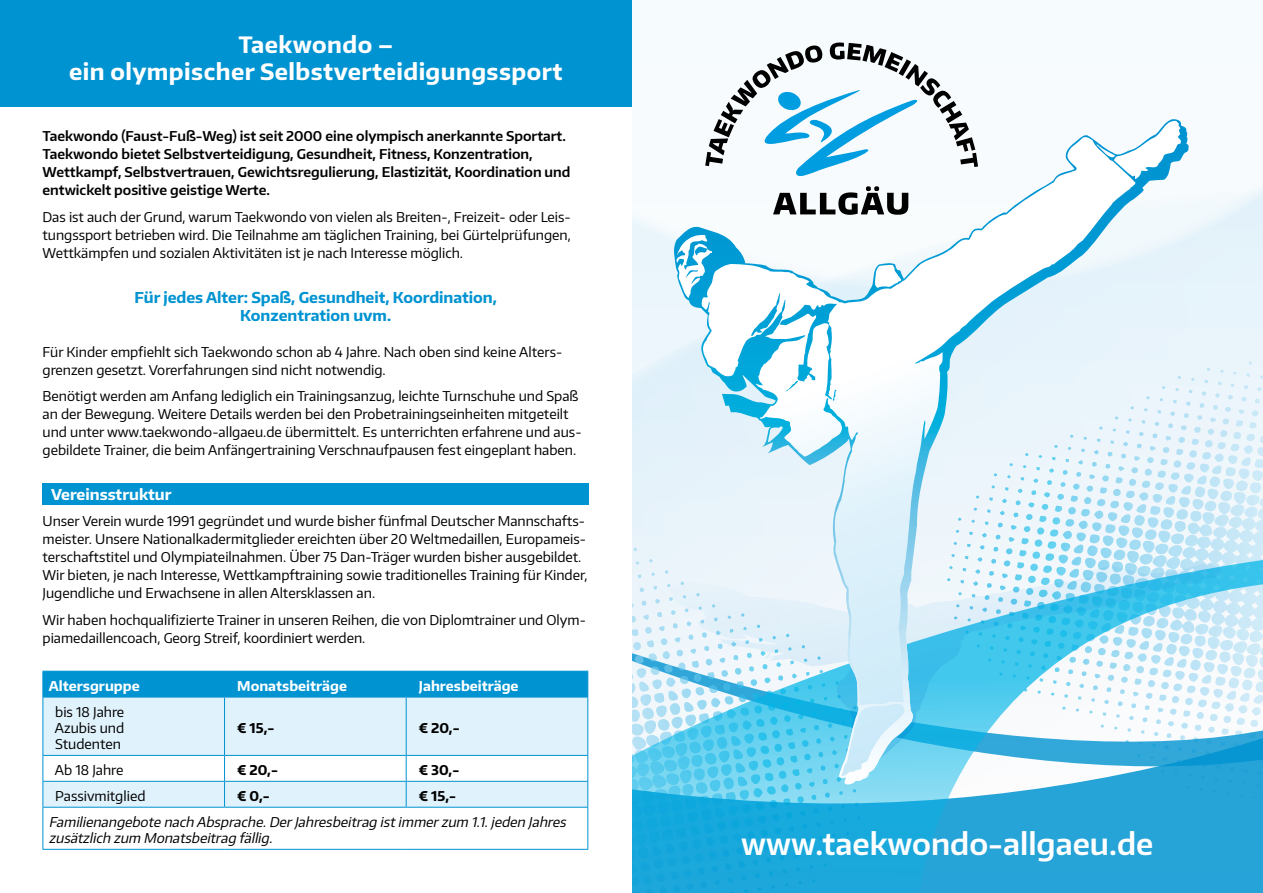
<style>
.page{position:relative;width:1263px;height:893px;background:#fff}
.page>*{position:absolute;margin:0;border:0;box-sizing:border-box;transform-origin:0 0}
.t1{font:600 30px "Encode Sans";color:#fff}
.t2{font:700 22.5px/27px "Encode Sans";letter-spacing:.02em;color:#fff;text-align:center}
.t3{font:700 15px/18px "Encode Sans";color:#0093d1;text-align:center}
.t4{font:700 15px "Encode Sans";color:#fff}
.t5{font:13.5px/18px "Encode Sans";color:#000}
.t6{font:600 13.5px/18px "Encode Sans";color:#000}
.t7{font:italic 13.5px/16.2px "Encode Sans";color:#000}
.t8{font:700 13.5px "Encode Sans";color:#fff}
.t9{font:700 13.5px "Encode Sans";color:#000}
</style>
<div class="page">
<svg style="left:632px;top:231px;width:631px;height:276px;background:#e4f2fa"></svg>
<svg style="left:632px;top:507px;width:631px;height:386px;background:#52bae2"></svg>
<svg style="left:670px;top:564px;width:536px;height:211px"></svg>
<svg style="left:672px;top:119px;width:500px;height:665px"></svg>
<svg style="left:773px;top:186px;width:135px;height:29px"></svg>
<svg style="left:705px;top:43px;width:273px;height:135px"></svg>
<div style="left:43px;top:484px;width:546px;height:21px;background:#0093d1"></div>
<div style="left:0;top:0;width:631px;height:106px;background:#0093d1"></div>
<div style="left:44px;top:698px;width:543px;height:57px;background:#e0f2fb"></div>
<svg style="left:44px;top:756px;width:543px;height:93px"></svg>
<div style="left:43px;top:671px;width:545px;height:26px;background:#0093d1"></div>
<hr style="left:43px;top:697px;width:1px;height:58px;background:#0093d1">
<hr style="left:43px;top:697px;width:182px;height:1px;background:#0093d1">
<hr style="left:224px;top:697px;width:1px;height:58px;background:#0093d1">
<hr style="left:225px;top:697px;width:181px;height:1px;background:#0093d1">
<hr style="left:406px;top:697px;width:182px;height:1px;background:#0093d1">
<hr style="left:406px;top:697px;width:1px;height:58px;background:#0093d1">
<hr style="left:587px;top:697px;width:1px;height:58px;background:#0093d1">
<hr style="left:43px;top:755px;width:182px;height:1px;background:#0093d1">
<hr style="left:225px;top:755px;width:181px;height:1px;background:#0093d1">
<hr style="left:406px;top:755px;width:182px;height:1px;background:#0093d1">
<svg style="left:43px;top:756px;width:1px;height:51px"></svg>
<hr style="left:43px;top:781px;width:182px;height:1px;background:#0093d1">
<svg style="left:224px;top:756px;width:1px;height:51px"></svg>
<hr style="left:225px;top:781px;width:181px;height:1px;background:#0093d1">
<hr style="left:406px;top:781px;width:182px;height:1px;background:#0093d1">
<svg style="left:406px;top:756px;width:1px;height:51px"></svg>
<svg style="left:587px;top:756px;width:1px;height:51px"></svg>
<hr style="left:43px;top:808px;width:1px;height:41px;background:#0093d1">
<hr style="left:43px;top:807px;width:182px;height:1px;background:#0093d1">
<hr style="left:225px;top:807px;width:181px;height:1px;background:#0093d1">
<hr style="left:406px;top:807px;width:182px;height:1px;background:#0093d1">
<hr style="left:587px;top:808px;width:1px;height:41px;background:#0093d1">
<hr style="left:43px;top:849px;width:182px;height:1px;background:#0093d1">
<hr style="left:225px;top:849px;width:181px;height:1px;background:#0093d1">
<hr style="left:406px;top:849px;width:182px;height:1px;background:#0093d1">
<h2 class="t2" style="left:69px;top:30px;width:495px">Taekwondo –<br>ein olympischer Selbstverteidigungssport</h2>
<p class="t6" style="left:43px;top:127px;width:529px">Taekwondo (Faust-Fuß-Weg) ist seit 2000 eine olympisch anerkannte Sportart.<br>Taekwondo bietet Selbstverteidigung, Gesundheit, Fitness, Konzentration, Wettkampf, Selbstvertrauen, Gewichtsregulierung, Elastizität, Koordination und entwickelt positive geistige Werte.</p>
<p class="t5" style="left:43px;top:207px;width:530px;text-align:justify">Das ist auch der Grund, warum Taekwondo von vielen als Breiten-, Freizeit- oder Leis&shy;tungssport betrieben wird. Die Teilnahme am täglichen Training, bei Gürtelprüfungen, Wettkämpfen und sozialen Aktivitäten ist je nach Interesse möglich.</p>
<p class="t3" style="left:134px;top:287px;width:364px">Für jedes Alter: Spaß, Gesundheit, Koordination,<br>Konzentration uvm.</p>
<p class="t5" style="left:43px;top:342px;width:521px">Für Kinder empfiehlt sich Taekwondo schon ab 4 Jahre. Nach oben sind keine Alters&shy;grenzen gesetzt. Vorerfahrungen sind nicht notwendig.</p>
<p class="t5" style="left:43px;top:387px;width:540px">Benötigt werden am Anfang lediglich ein Trainingsanzug, leichte Turnschuhe und Spaß an der Bewegung. Weitere Details werden bei den Probetrainingseinheiten mitgeteilt und unter www.taekwondo-allgaeu.de übermittelt. Es unterrichten erfahrene und aus&shy;gebildete Trainer, die beim Anfängertraining Verschnaufpausen fest eingeplant haben.</p>
<p class="t4" style="left:51px;top:484px;width:122px">Vereinsstruktur</p>
<p class="t5" style="left:43px;top:512px;width:547px">Unser Verein wurde 1991 gegründet und wurde bisher fünfmal Deutscher Mannschafts&shy;meister. Unsere Nationalkadermitglieder ereichten über 20 Weltmedaillen, Europameis&shy;terschaftstitel und Olympiateilnahmen. Über 75 Dan-Träger wurden bisher ausgebildet.<br>Wir bieten, je nach Interesse, Wettkampftraining sowie traditionelles Training für Kinder, Jugendliche und Erwachsene in allen Altersklassen an.</p>
<p class="t5" style="left:43px;top:610px;width:545px">Wir haben hochqualifizierte Trainer in unseren Reihen, die von Diplomtrainer und Olym&shy;piamedaillencoach, Georg Streif, koordiniert werden.</p>
<p class="t8" style="left:49px;top:677px;width:92px">Altersgruppe</p>
<p class="t8" style="left:237px;top:677px;width:111px">Monatsbeiträge</p>
<p class="t8" style="left:419px;top:677px;width:101px">Jahresbeiträge</p>
<p class="t5" style="left:55px;top:703px;width:71px;line-height:16.2px;text-align:justify">bis 18 Jahre Azubis und Studenten</p>
<p class="t9" style="left:237px;top:719px;width:39px">€ 15,-</p>
<p class="t9" style="left:419px;top:719px;width:42px">€ 20,-</p>
<p class="t5" style="left:55px;top:761px;width:70px">Ab 18 Jahre</p>
<p class="t9" style="left:237px;top:761px;width:42px">€ 20,-</p>
<p class="t9" style="left:419px;top:761px;width:42px">€ 30,-</p>
<p class="t5" style="left:55px;top:787px;width:92px">Passivmitglied</p>
<p class="t9" style="left:237px;top:787px;width:34px">€ 0,-</p>
<p class="t9" style="left:419px;top:787px;width:39px">€ 15,-</p>
<p class="t7" style="left:49px;top:813px;width:522px">Familienangebote nach Absprache.DerJahresbeitrag istimmerzum 1.1.jeden Jahres zusätzlich zum Monatsbeitrag fällig.</p>
<h1 class="t1" style="left:741px;top:824px;width:414px">www.taekwondo-allgaeu.de</h1>
</div>
